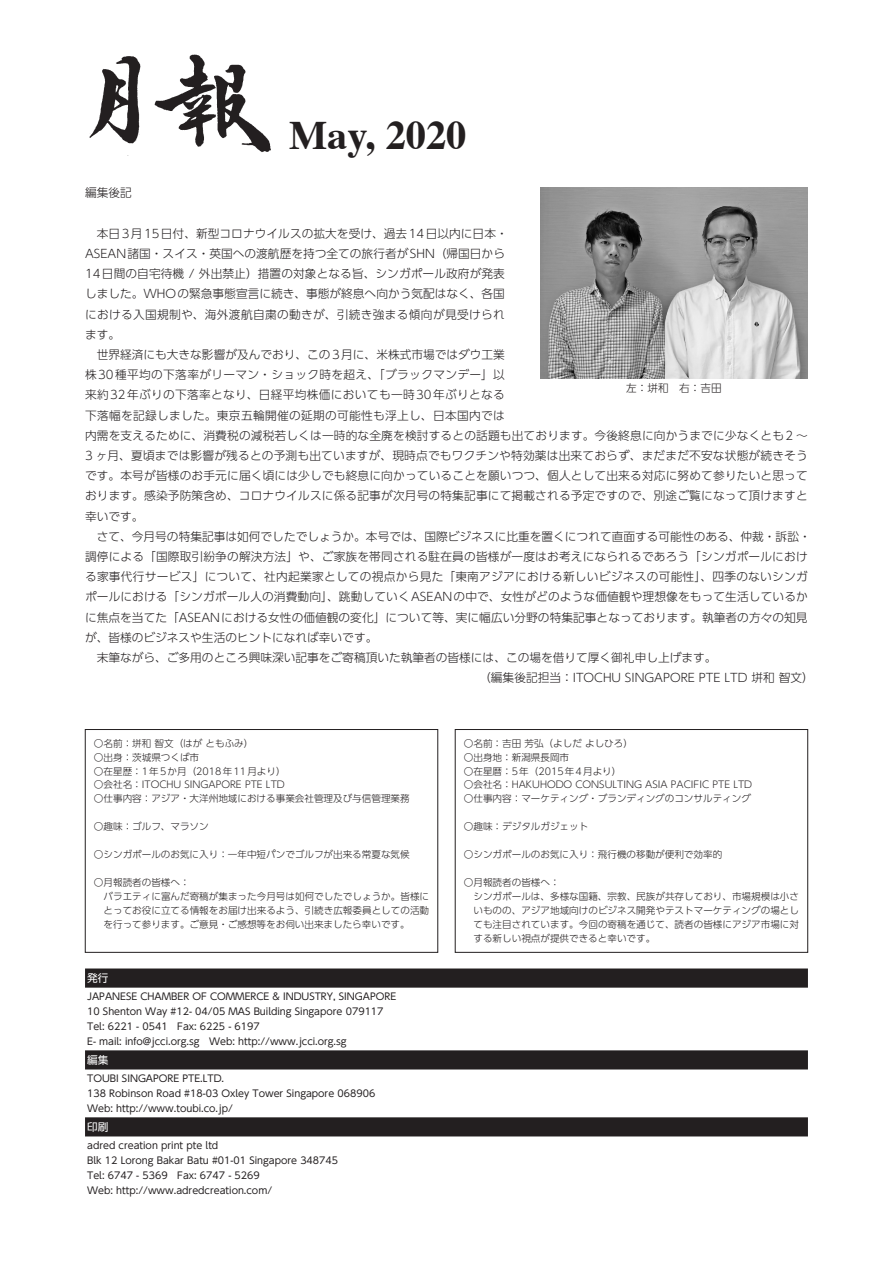
<style>
.page{position:relative;width:893px;height:1263px;background:#fff}
.page>*{position:absolute;margin:0;border:0;box-sizing:border-box;transform-origin:0 0}
.t1{font:700 40.35px "Times";color:#231f20}
.t2{font:300 11.7px "UD Shin Go Pr 6";letter-spacing:.015em;color:#231f20}
.t3{font:300 10.65px "UD Shin Go Pr 6";color:#231f20}
.t4{font:10.65px "UD Shin Go Pr 6";color:#fff}
.t5{font:300 9.6px/14px "UD Shin Go Pr 6";color:#231f20}
.t6{font:9.6px/14.9px "UD Shin Go Pr 6";color:#231f20}
</style>
<div class="page">
<img style="left:89px;top:54px;width:182px;height:102px">
<div style="left:455px;top:729px;width:353px;height:223px;border:1px solid #231f20"></div>
<div style="left:85px;top:729px;width:353px;height:223px;border:1px solid #231f20"></div>
<svg style="left:85px;top:968px;width:723px;height:168px"></svg>
<img style="left:540px;top:187px;width:268px;height:191px">
<p class="t1" style="left:289px;top:96px;width:179px">May, 2020</p>
<p class="t2" style="left:85px;top:183px;width:48px">編集後記</p>
<p class="t2" style="left:85px;top:224px;width:424px">　本日3月15日付、新型コロナウイルスの拡大を受け、過去14日以内に日本・</p>
<p class="t2" style="left:85px;top:244px;width:421px">ASEAN諸国・スイス・英国への渡航歴を持つ全ての旅行者がSHN（帰国日から</p>
<p class="t2" style="left:85px;top:264px;width:421px">14日間の自宅待機 / 外出禁止）措置の対象となる旨、シンガポール政府が発表</p>
<p class="t2" style="left:85px;top:284px;width:421px">しました。WHOの緊急事態宣言に続き、事態が終息へ向かう気配はなく、各国</p>
<p class="t2" style="left:85px;top:305px;width:421px">における入国規制や、海外渡航自粛の動きが、引続き強まる傾向が見受けられ</p>
<p class="t2" style="left:85px;top:325px;width:37px">ます。</p>
<p class="t2" style="left:85px;top:345px;width:421px">　世界経済にも大きな影響が及んでおり、この3月に、米株式市場ではダウ工業</p>
<p class="t2" style="left:85px;top:365px;width:421px">株30種平均の下落率がリーマン・ショック時を超え、「ブラックマンデー」以</p>
<p class="t2" style="left:85px;top:385px;width:421px">来約32年ぶりの下落率となり、日経平均株価においても一時30年ぶりとなる</p>
<p class="t2" style="left:85px;top:406px;width:421px">下落幅を記録しました。東京五輪開催の延期の可能性も浮上し、日本国内では</p>
<p class="t2" style="left:85px;top:426px;width:724px">内需を支えるために、消費税の減税若しくは一時的な全廃を検討するとの話題も出ております。今後終息に向かうまでに少なくとも2 〜</p>
<p class="t2" style="left:85px;top:446px;width:724px">3 ヶ月、夏頃までは影響が残るとの予測も出ていますが、現時点でもワクチンや特効薬は出来ておらず、まだまだ不安な状態が続きそう</p>
<p class="t2" style="left:85px;top:466px;width:724px">です。本号が皆様のお手元に届く頃には少しでも終息に向かっていることを願いつつ、個人として出来る対応に努めて参りたいと思って</p>
<p class="t2" style="left:85px;top:486px;width:724px">おります。感染予防策含め、コロナウイルスに係る記事が次月号の特集記事にて掲載される予定ですので、別途ご覧になって頂けますと</p>
<p class="t2" style="left:85px;top:507px;width:60px">幸いです。</p>
<p class="t2" style="left:85px;top:527px;width:727px">　さて、今月号の特集記事は如何でしたでしょうか。本号では、国際ビジネスに比重を置くにつれて直面する可能性のある、仲裁・訴訟・</p>
<p class="t2" style="left:85px;top:547px;width:724px">調停による「国際取引紛争の解決方法」や、ご家族を帯同される駐在員の皆様が一度はお考えになられるであろう「シンガポールにおけ</p>
<p class="t2" style="left:85px;top:567px;width:724px">る家事代行サービス」について、社内起業家としての視点から見た「東南アジアにおける新しいビジネスの可能性」、四季のないシンガ</p>
<p class="t2" style="left:85px;top:587px;width:724px">ポールにおける「シンガポール人の消費動向」、跳動していくASEANの中で、女性がどのような価値観や理想像をもって生活しているか</p>
<p class="t2" style="left:85px;top:608px;width:724px">に焦点を当てた「ASEANにおける女性の価値観の変化」について等、実に幅広い分野の特集記事となっております。執筆者の方々の知見</p>
<p class="t2" style="left:85px;top:628px;width:294px">が、皆様のビジネスや生活のヒントになれば幸いです。</p>
<p class="t2" style="left:85px;top:648px;width:633px">　末筆ながら、ご多用のところ興味深い記事をご寄稿頂いた執筆者の皆様には、この場を借りて厚く御礼申し上げます。</p>
<p class="t2" style="left:479px;top:668px;width:336px">（編集後記担当：ITOCHU SINGAPORE PTE LTD 垪和 智文）</p>
<p class="t3" style="left:626px;top:379px;width:97px">左：垪和　右：吉田</p>
<p class="t5" style="left:94px;top:736px;width:317px">〇名前：垪和 智文（はが ともふみ）<br>〇出身：茨城県つくば市<br>〇在星歴：1年5か月（2018年11月より）<br>〇会社名：ITOCHU SINGAPORE PTE LTD<br>〇仕事内容：アジア・大洋州地域における事業会社管理及び与信管理業務</p>
<p class="t5" style="left:94px;top:819px;width:116px">〇趣味：ゴルフ、マラソン</p>
<p class="t5" style="left:94px;top:847px;width:317px">〇シンガポールのお気に入り：一年中短パンでゴルフが出来る常夏な気候</p>
<p class="t5" style="left:104px;top:875px;width:327px;text-indent:-10px">〇月報読者の皆様へ：<br>バラエティに富んだ寄稿が集まった今月号は如何でしたでしょうか。皆様にとってお役に立てる情報をお届け出来るよう、引続き広報委員としての活動を行って参ります。ご意見・ご感想等をお伺い出来ましたら幸いです。</p>
<p class="t4" style="left:87px;top:969px;width:23px">発行</p>
<p class="t6" style="left:87px;top:989px;width:310px">JAPANESE CHAMBER OF COMMERCE &amp; INDUSTRY, SINGAPORE 10 Shenton Way #12- 04/05 MAS Building Singapore 079117<br>Tel: 6221 - 0541 Fax: 6225 - 6197<br>E- mail: info@jcci.org.sg　Web: http://www.jcci.org.sg</p>
<p class="t4" style="left:87px;top:1051px;width:23px">編集</p>
<p class="t6" style="left:87px;top:1071px;width:290px">TOUBI SINGAPORE PTE.LTD.<br>138 Robinson Road #18-03 Oxley Tower Singapore 068906<br>Web: http://www.toubi.co.jp/</p>
<p class="t4" style="left:87px;top:1118px;width:23px">印刷</p>
<p class="t6" style="left:87px;top:1138px;width:253px">adred creation print pte ltd<br>Blk 12 Lorong Bakar Batu #01-01 Singapore 348745<br>Tel: 6747 - 5369 Fax: 6747 - 5269<br>Web: http://www.adredcreation.com/</p>
<p class="t5" style="left:464px;top:736px;width:290px">〇名前：吉田 芳弘（よしだ よしひろ）<br>〇出身地：新潟県長岡市<br>〇在星暦：5年（2015年4月より）<br>〇会社名：HAKUHODO CONSULTING ASIA PACIFIC PTE LTD〇仕事内容：マーケティング・ブランディングのコンサルティング</p>
<p class="t5" style="left:464px;top:819px;width:126px">〇趣味：デジタルガジェット</p>
<p class="t5" style="left:464px;top:847px;width:260px">〇シンガポールのお気に入り：飛行機の移動が便利で効率的</p>
<p class="t5" style="left:473px;top:875px;width:327px;text-indent:-10px">〇月報読者の皆様へ：<br>シンガポールは、多様な国籍、宗教、民族が共存しており、市場規模は小さいものの、アジア地域向けのビジネス開発やテストマーケティングの場としても注目されています。今回の寄稿を通じて、読者の皆様にアジア市場に対する新しい視点が提供できると幸いです。</p>
</div>
